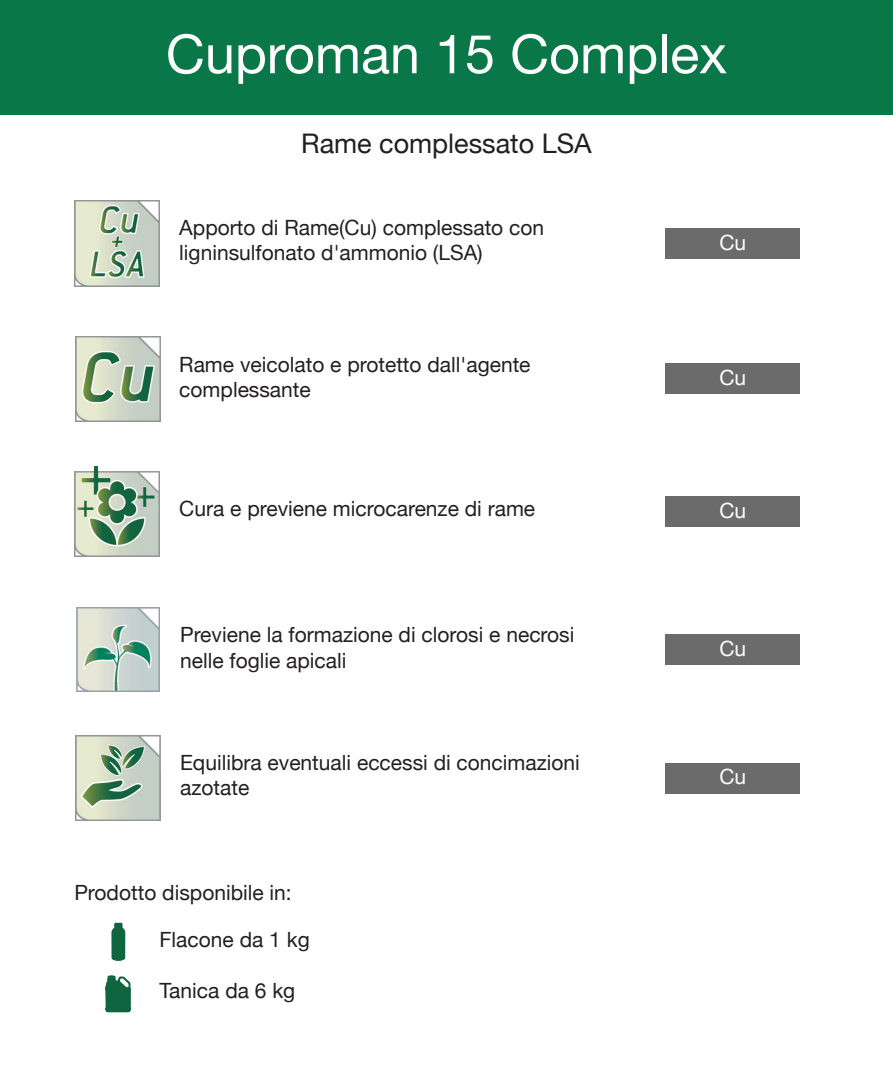
<style>
.page{position:relative;width:893px;height:1092px;background:#fff}
.page>*{position:absolute;margin:0;border:0;box-sizing:border-box;transform-origin:0 0}
.t1{font:54px "Helvetica Neue";color:#fff}
.t2{font:27px "Helvetica Neue";color:#231f20}
.t3{font:21px/25.2px "Helvetica Neue";color:#231f20}
.t4{font:21px "Helvetica Neue";color:#fff}
</style>
<div class="page">
<div style="left:0;top:0;width:893px;height:114px;background:#0a7749"></div>
<img style="left:74px;top:466px;width:86px;height:90px">
<img style="left:105px;top:922px;width:26px;height:91px">
<div style="left:665px;top:228px;width:135px;height:31px;background:#6b6b6b"></div>
<div style="left:665px;top:364px;width:135px;height:30px;background:#6b6b6b"></div>
<div style="left:665px;top:496px;width:135px;height:31px;background:#6b6b6b"></div>
<div style="left:665px;top:634px;width:135px;height:31px;background:#6b6b6b"></div>
<div style="left:665px;top:763px;width:135px;height:30px;background:#6b6b6b"></div>
<img style="left:75px;top:736px;width:86px;height:84px">
<img style="left:76px;top:607px;width:84px;height:84px">
<img style="left:74px;top:201px;width:86px;height:86px">
<img style="left:75px;top:336px;width:86px;height:86px">
<h1 class="t1" style="left:166px;top:15px;width:563px">Cuproman 15 Complex</h1>
<p class="t2" style="left:301px;top:124px;width:292px">Rame complessato LSA</p>
<p class="t3" style="left:179px;top:216px;width:366px">Apporto di Rame(Cu) complessato con ligninsulfonato d'ammonio (LSA)</p>
<p class="t3" style="left:179px;top:353px;width:353px">Rame veicolato e protetto dall'agente complessante</p>
<p class="t3" style="left:179px;top:497px;width:357px">Cura e previene microcarenze di rame</p>
<p class="t3" style="left:180px;top:624px;width:396px">Previene la formazione di clorosi e necrosi nelle foglie apicali</p>
<p class="t3" style="left:180px;top:751px;width:401px">Equilibra eventuali eccessi di concimazioni azotate</p>
<p class="t3" style="left:74px;top:881px;width:219px">Prodotto disponibile in:</p>
<p class="t3" style="left:160px;top:928px;width:152px">Flacone da 1 kg</p>
<p class="t3" style="left:160px;top:979px;width:137px">Tanica da 6 kg</p>
<p class="t4" style="left:719px;top:227px;width:28px">Cu</p>
<p class="t4" style="left:719px;top:363px;width:28px">Cu</p>
<p class="t4" style="left:719px;top:495px;width:28px">Cu</p>
<p class="t4" style="left:719px;top:633px;width:28px">Cu</p>
<p class="t4" style="left:719px;top:762px;width:28px">Cu</p>
</div>
